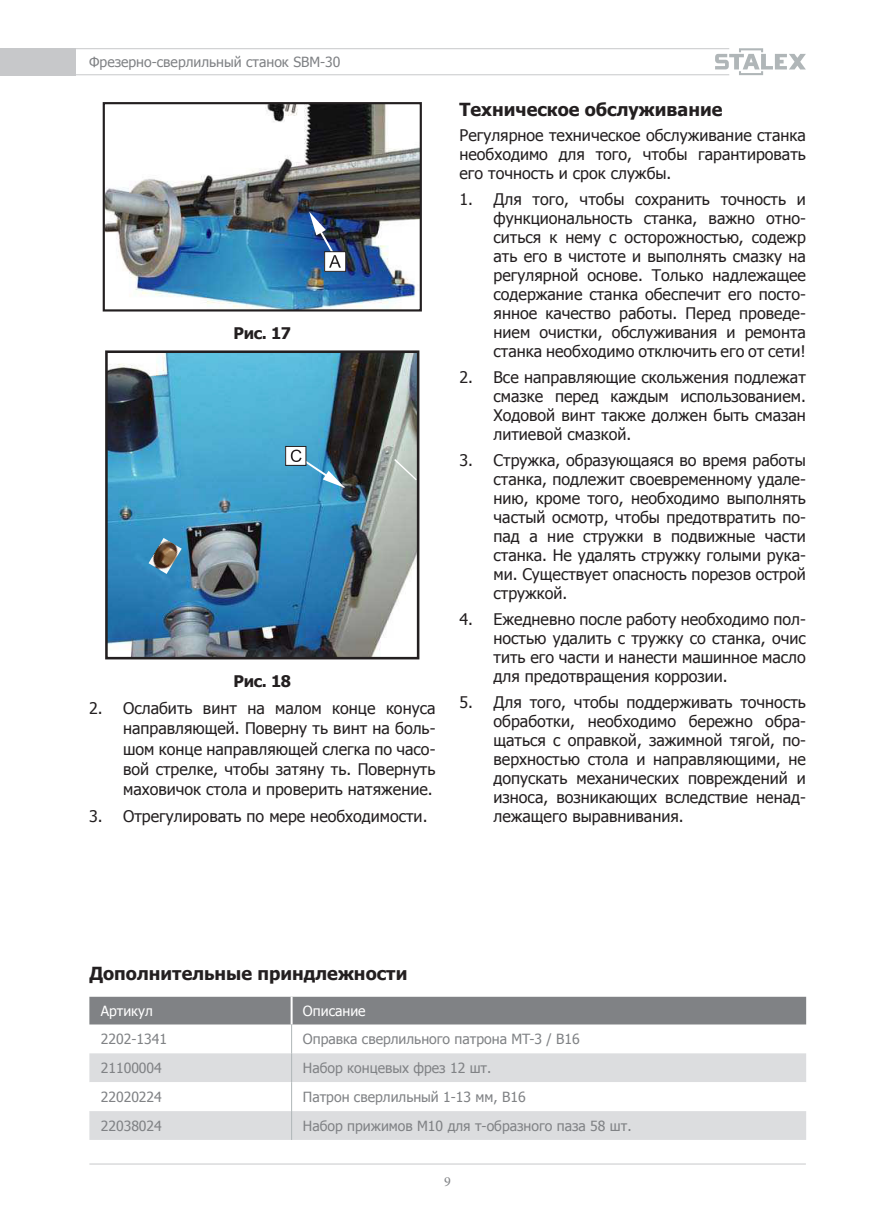
<style>
.page{position:relative;width:874px;height:1225px;background:#fff}
.page>*{position:absolute;margin:0;border:0;box-sizing:border-box;transform-origin:0 0}
.Заголовок{font:700 18px "Tahoma";color:#231f20}
.Основной{font:700 18px "Tahoma";color:#231f20}
.Основной-2{font:16px/19px "Tahoma";color:#231f20;text-align:justify}
.Основной-3{font:700 16px "Tahoma";letter-spacing:-.02em;color:#231f20}
.Таблица{font:14px "Tahoma";color:#808285}
.Таблица-2{font:14px "Tahoma";color:#fff}
.t1{font:14px "Minion Pro";color:#808285}
</style>
<div class="page">
<div style="left:0;top:48px;width:17px;height:27px;background:#c7c8ca"></div>
<div style="left:17px;top:48px;width:58px;height:27px;background:#c7c8ca"></div>
<hr style="left:62px;top:48px;width:667px;height:1px;background:#c7c8ca">
<hr style="left:89px;top:1163px;width:716px;height:1px;background:#c7c8ca">
<hr style="left:62px;top:74px;width:667px;height:1px;background:#c7c8ca">
<svg style="left:714px;top:48px;width:91px;height:27px"></svg>
<img style="left:106px;top:105px;width:312px;height:203px">
<div style="left:103px;top:102px;width:318px;height:209px;border:2px solid #231f20"></div>
<div style="left:324px;top:252px;width:21px;height:19px;background:#fff"></div>
<div style="left:324px;top:251px;width:22px;height:21px;border:1px solid #231f20"></div>
<img style="left:309px;top:211px;width:32px;height:57px">
<img style="left:109px;top:354px;width:306px;height:301px">
<div style="left:105px;top:350px;width:314px;height:309px;border:3px solid #231f20"></div>
<svg style="left:394px;top:459px;width:22px;height:21px"></svg>
<div style="left:285px;top:446px;width:21px;height:19px;background:#fff"></div>
<div style="left:285px;top:446px;width:21px;height:20px;border:1px solid #231f20"></div>
<svg style="left:291px;top:449px;width:54px;height:39px;background:#5890ad"></svg>
<img style="left:148px;top:538px;width:34px;height:36px">
<svg style="left:89px;top:996px;width:716px;height:144px"></svg>
<p class="Таблица" style="left:89px;top:53px;width:253px">Фрезерно-сверлильный станок SBM-30</p>
<p class="Основной-3" style="left:233px;top:322px;width:59px">Рис. 17</p>
<p class="Основной-3" style="left:233px;top:669px;width:59px">Рис. 18</p>
<p class="Основной-2" style="left:123px;top:698px;width:313px;line-height:20.4px;text-indent:-34px">2. Ослабить винт на малом конце конуса направляющей. Поверну ть винт на боль&shy;шом конце направляющей слегка по часо&shy;вой стрелке, чтобы затяну ть. Повернуть маховичок стола и проверить натяжение.</p>
<p class="Основной-2" style="left:89px;top:808px;width:340px">3. Отрегулировать по мере необходимости.</p>
<p class="Основной" style="left:459px;top:97px;width:264px">Техническое обслуживание</p>
<p class="Основной-2" style="left:459px;top:127px;width:348px">Регулярное техническое обслуживание станка необходимо для того, чтобы гарантировать его точность и срок службы.</p>
<p class="Основной-2" style="left:493px;top:191px;width:314px;text-indent:-34px">1. Для того, чтобы сохранить точность и функциональность станка, важно отно&shy;ситься к нему с осторожностью, содежр ать его в чистоте и выполнять смазку на регулярной основе. Только надлежащее содержание станка обеспечит его посто&shy;янное качество работы. Перед проведе&shy;нием очистки, обслуживания и ремонта станка необходимо отключить его от сети!</p>
<p class="Основной-2" style="left:493px;top:369px;width:314px;text-indent:-34px">2. Все направляющие скольжения подлежат смазке перед каждым использованием.<br>Ходовой винт также должен быть смазан литиевой смазкой.</p>
<p class="Основной-2" style="left:493px;top:452px;width:314px;text-indent:-34px">3. Стружка, образующаяся во время работы станка, подлежит своевременному удале&shy;нию, кроме того, необходимо выполнять частый осмотр, чтобы предотвратить по&shy;пад а ние стружки в подвижные части станка. Не удалять стружку голыми рука&shy;ми. Существует опасность порезов острой стружкой.</p>
<p class="Основной-2" style="left:493px;top:611px;width:313px;text-indent:-34px">4. Ежедневно после работу необходимо пол&shy;ностью удалить с тружку со станка, очис тить его части и нанести машинное масло для предотвращения коррозии.</p>
<p class="Основной-2" style="left:493px;top:693px;width:313px;text-indent:-34px">5. Для того, чтобы поддерживать точность обработки, необходимо бережно обра&shy;щаться с оправкой, зажимной тягой, по&shy;верхностью стола и направляющими, не допускать механических повреждений и износа, возникающих вследствие ненад&shy;лежащего выравнивания.</p>
<p class="Заголовок" style="left:89px;top:960px;width:319px">Дополнительные приндлежности</p>
<p class="Таблица-2" style="left:101px;top:1001px;width:54px">Артикул</p>
<p class="Таблица-2" style="left:303px;top:1001px;width:64px">Описание</p>
<p class="Таблица" style="left:101px;top:1029px;width:68px">2202-1341</p>
<p class="Таблица" style="left:303px;top:1029px;width:278px">Оправка сверлильного патрона MT-3 / B16</p>
<p class="Таблица" style="left:101px;top:1058px;width:63px">21100004</p>
<p class="Таблица" style="left:303px;top:1058px;width:190px">Набор концевых фрез 12 шт.</p>
<p class="Таблица" style="left:101px;top:1087px;width:63px">22020224</p>
<p class="Таблица" style="left:303px;top:1087px;width:224px">Патрон сверлильный 1-13 мм, B16</p>
<p class="Таблица" style="left:101px;top:1116px;width:63px">22038024</p>
<p class="Таблица" style="left:303px;top:1116px;width:330px">Набор прижимов M10 для т-образного паза 58 шт.</p>
<p class="t1" style="left:444px;top:1171px;width:8px">9</p>
</div>
